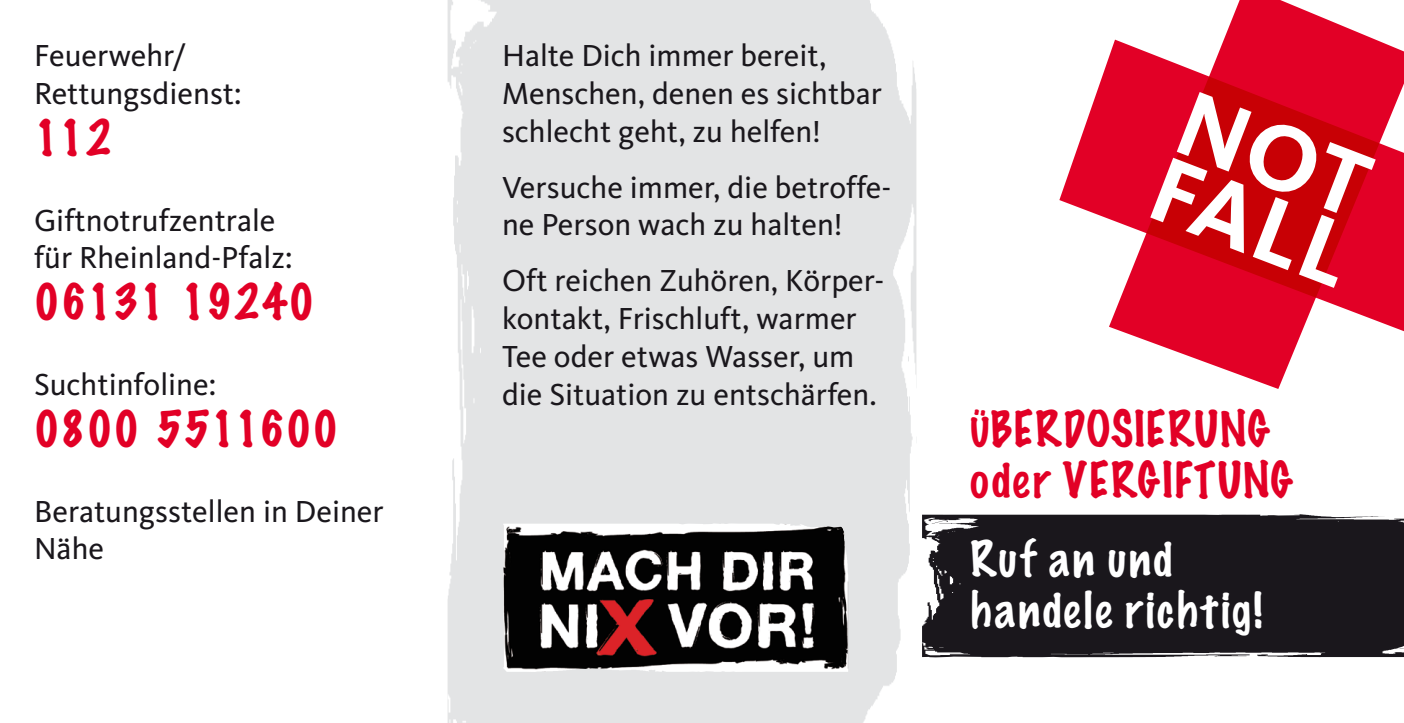
<style>
.page{position:relative;width:1404px;height:723px;background:#fff}
.page>*{position:absolute;margin:0;border:0;box-sizing:border-box;transform-origin:0 0}
.t1{font:700 96px "Kievit";color:#fff}
.t2{font:100 45px/51px "Marker Felt";letter-spacing:.02em;color:#e20026}
.t3{font:100 45px/51px "Marker Felt";letter-spacing:.06em;color:#fff}
.t4{font:31.5px/37.8px "Kievit";color:#1a171c}
</style>
<div class="page">
<div style="left:922px;top:514px;width:481px;height:143px;background:#1a171c"></div>
<img style="left:503px;top:523px;width:345px;height:149px">
<svg style="left:1115px;top:0;width:261px;height:389px"></svg>
<svg style="left:1059px;top:40px;width:344px;height:295px;fill:#e20026"></svg>
<svg style="left:1176px;top:92px;width:199px;height:127px;background:#cd000b"></svg>
<p class="t4" style="left:34px;top:37px;width:209px">Feuerwehr/<br>Rettungsdienst:</p>
<h2 class="t2" style="left:34px;top:113px;width:78px">112</h2>
<p class="t4" style="left:34px;top:201px;width:260px">Giftnotrufzentrale für Rheinland-Pfalz:</p>
<h2 class="t2" style="left:34px;top:277px;width:282px">06131 19240</h2>
<p class="t4" style="left:34px;top:366px;width:184px">Suchtinfoline:</p>
<h2 class="t2" style="left:34px;top:404px;width:306px">0800 5511600</h2>
<p class="t4" style="left:34px;top:492px;width:351px">Beratungsstellen in Deiner<br>Nähe</p>
<p class="t4" style="left:502px;top:37px;width:381px">Halte Dich immer bereit,<br>Menschen, denen es sichtbar schlecht geht, zu helfen!</p>
<p class="t4" style="left:502px;top:168px;width:391px">Versuche immer, die betroffe&shy;ne Person wach zu halten!</p>
<p class="t4" style="left:502px;top:262px;width:384px">Oft reichen Zuhören, Körper&shy;kontakt, Frischluft, warmer<br>Tee oder etwas Wasser, um die Situation zu entschärfen.</p>
<h1 class="t1" style="left:1174px;top:132px;width:210px;rotate:21deg">FALL</h1>
<h2 class="t2" style="left:969px;top:404px;width:324px">ÜBERDOSIERUNG oder VERGIFTUNG</h2>
<h2 class="t3" style="left:969px;top:533px;width:294px">Ruf an und handele richtig!</h2>
</div>
